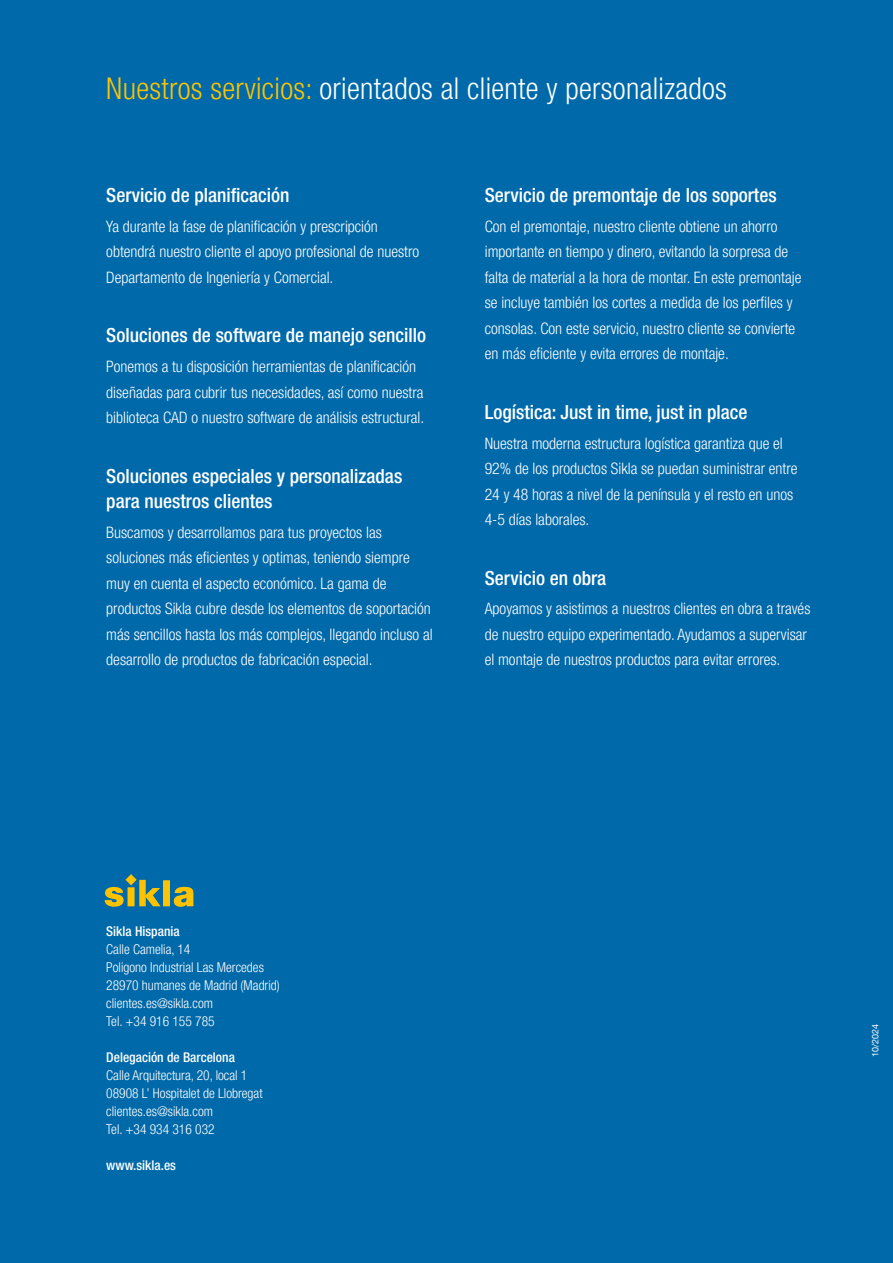
<style>
.page{position:relative;width:893px;height:1263px;background:#0069a9}
.page>*{position:absolute;margin:0;border:0;box-sizing:border-box;transform-origin:0 0}
.t1{font:300 condensed 30px "Helvetica Neue LT Pro";letter-spacing:.01em;color:#fff}
.t2{font:500 condensed 19.5px/25.5px "Helvetica Neue LT Pro";color:#fff}
.t3{font:300 condensed 15.75px/25.5px "Helvetica Neue LT Pro";color:#fff}
.t4{font:300 condensed 13.5px/18px "Helvetica Neue LT Pro";color:#fff}
.t5{font:500 condensed 13.5px "Helvetica Neue LT Pro";color:#fff}
.t6{font:9px "Helvetica Neue LT Pro";color:#fff}
.s1{color:#fdc300}
</style>
<div class="page">
<svg style="left:105px;top:874px;width:88px;height:33px"></svg>
<h1 class="t1" style="left:106px;top:71px;width:622px"><span class="s1">Nuestros servicios:</span> orientados al cliente y personalizados</h1>
<p class="t2" style="left:106px;top:182px;width:185px">Servicio de planificación</p>
<p class="t3" style="left:106px;top:213px;width:314px">Ya durante la fase de planificación y prescripción obtendrá nuestro cliente el apoyo profesional de nuestro<br>Departamento de Ingeniería y Comercial.</p>
<p class="t2" style="left:106px;top:322px;width:321px">Soluciones de software de manejo sencillo</p>
<p class="t3" style="left:106px;top:354px;width:319px">Ponemos a tu disposición herramientas de planificación diseñadas para cubrir tus necesidades, así como nuestra biblioteca CAD o nuestro software de análisis estructural.</p>
<p class="t2" style="left:106px;top:463px;width:297px">Soluciones especiales y personalizadas para nuestros clientes</p>
<p class="t3" style="left:106px;top:519px;width:328px">Buscamos y desarrollamos para tus proyectos las soluciones más eficientes y optimas, teniendo siempre muy en cuenta el aspecto económico. La gama de productos Sikla cubre desde los elementos de soportación más sencillos hasta los más complejos, llegando incluso al desarrollo de productos de fabricación especial.</p>
<p class="t2" style="left:485px;top:182px;width:293px">Servicio de premontaje de los soportes</p>
<p class="t3" style="left:485px;top:213px;width:318px">Con el premontaje, nuestro cliente obtiene un ahorro importante en tiempo y dinero, evitando la sorpresa de falta de material a la hora de montar. En este premontaje se incluye también los cortes a medida de los perfiles y consolas. Con este servicio, nuestro cliente se convierte en más eficiente y evita errores de montaje.</p>
<p class="t2" style="left:485px;top:399px;width:264px">Logística: Just in time, just in place</p>
<p class="t3" style="left:485px;top:430px;width:314px">Nuestra moderna estructura logística garantiza que el 92% de los productos Sikla se puedan suministrar entre 24 y 48 horas a nivel de la península y el resto en unos 4-5 días laborales.</p>
<p class="t2" style="left:485px;top:565px;width:123px">Servicio en obra</p>
<p class="t3" style="left:485px;top:596px;width:327px">Apoyamos y asistimos a nuestros clientes en obra a través de nuestro equipo experimentado. Ayudamos a supervisar el montaje de nuestros productos para evitar errores.</p>
<p class="t5" style="left:106px;top:923px;width:75px">Sikla Hispania</p>
<p class="t4" style="left:106px;top:940px;width:175px">Calle Camelia, 14<br>Poligono Industrial Las Mercedes<br>28970 humanes de Madrid (Madrid) clientes.es@sikla.com<br>Tel. +34 916 155 785</p>
<p class="t5" style="left:106px;top:1049px;width:130px">Delegación de Barcelona</p>
<p class="t4" style="left:106px;top:1066px;width:158px">Calle Arquitectura, 20, local 1<br>08908 L’ Hospitalet de Llobregat clientes.es@sikla.com<br>Tel. +34 934 316 032</p>
<p class="t5" style="left:106px;top:1157px;width:71px">www.sikla.es</p>
<p class="t6" style="left:870px;top:1057px;width:35px;rotate:-90deg">10/2024</p>
</div>
